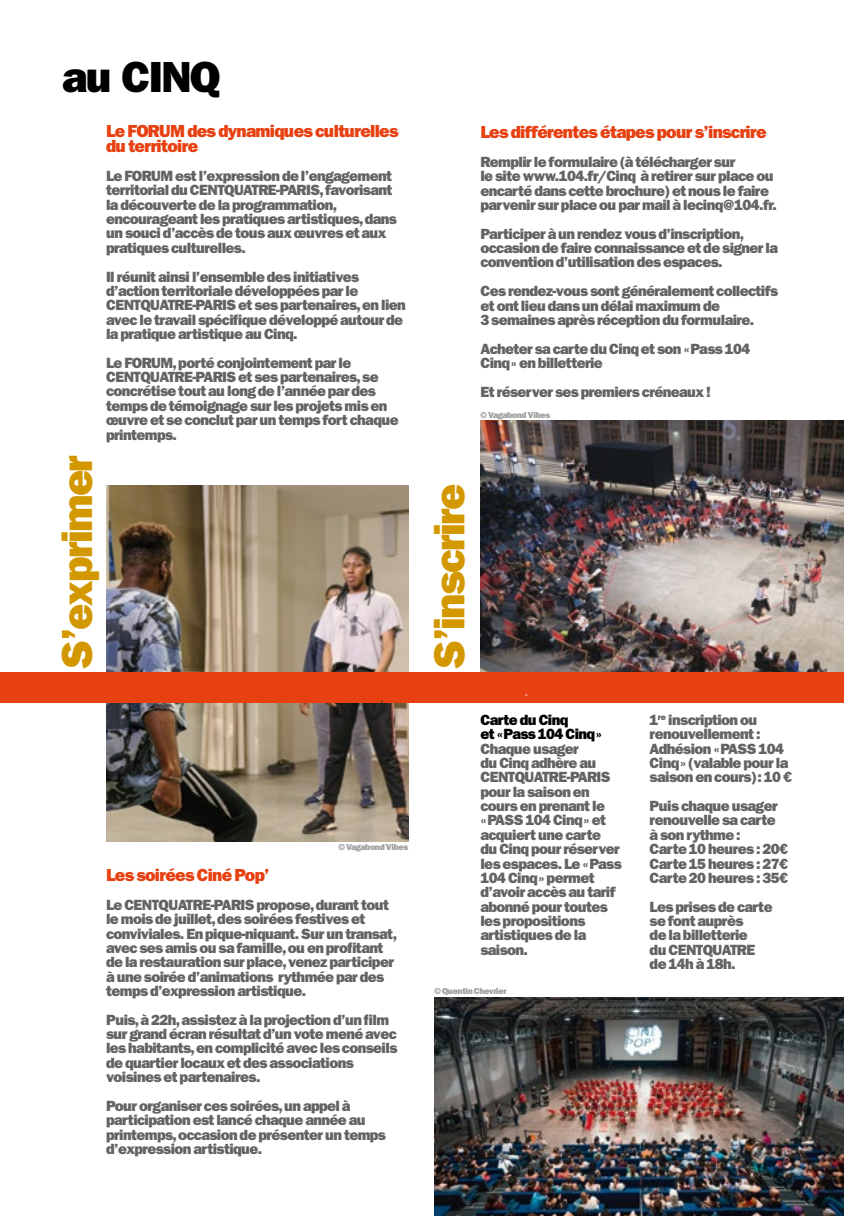
<style>
.page{position:relative;width:844px;height:1216px;background:#fff}
.page>*{position:absolute;margin:0;border:0;box-sizing:border-box;transform-origin:0 0}
.t1{font:43.75px "ITC Franklin Gothic Std Hvy";letter-spacing:-.04em;color:#d39800}
.t2{font:43.75px "ITC Franklin Gothic Std Hvy";letter-spacing:-.04em;color:#000}
.t3{font:17.5px/15.8px "ITC Franklin Gothic Std Hvy";letter-spacing:-.04em;color:#e74011}
.t4{font:14.88px/14.3px "ITC Franklin Gothic Std Hvy";letter-spacing:-.04em;color:#646363}
.t5{font:14.88px/14.3px "ITC Franklin Gothic Std Hvy";letter-spacing:-.04em;color:#000}
.t6{font:8.75px "ITC Franklin Gothic Std Hvy";letter-spacing:-.04em;color:#9d9d9c}
</style>
<div class="page">
<img style="left:106px;top:486px;width:302px;height:355px">
<img style="left:480px;top:420px;width:363px;height:252px">
<div style="left:0;top:672px;width:843px;height:30px;background:#e74011"></div>
<img style="left:434px;top:997px;width:409px;height:218px">
<h1 class="t2" style="left:62px;top:51px;width:160px">au CINQ</h1>
<p class="t3" style="left:106px;top:123px;width:294px">Le FORUM des dynamiques culturelles du territoire</p>
<p class="t4" style="left:106px;top:169px;width:292px">Le FORUM est l’expression de l’engagement territorial du CENTQUATRE-PARIS, favorisant la découverte de la programmation, encourageant les pratiques artistiques, dans un souci d’accès de tous aux œuvres et aux pratiques culturelles.</p>
<p class="t4" style="left:106px;top:269px;width:301px">Il réunit ainsi l’ensemble des initiatives d’action territoriale développées par le CENTQUATRE-PARIS et ses partenaires, en lien avec le travail spécifique développé autour de la pratique artistique au Cinq.</p>
<p class="t4" style="left:106px;top:355px;width:294px">Le FORUM, porté conjointement par le CENTQUATRE-PARIS et ses partenaires, se concrétise tout au long de l’année par des temps de témoignage sur les projets mis en œuvre et se conclut par un temps fort chaque printemps.</p>
<h1 class="t1" style="left:51px;top:668px;width:215px;rotate:-90deg">S’exprimer</h1>
<p class="t6" style="left:338px;top:842px;width:71px">© Vagabond Vibes</p>
<p class="t3" style="left:106px;top:867px;width:165px">Les soirées Ciné Pop’</p>
<p class="t4" style="left:106px;top:897px;width:292px">Le CENTQUATRE-PARIS propose, durant tout le mois de juillet, des soirées festives et conviviales. En pique-niquant. Sur un transat, avec ses amis ou sa famille, ou en profitant de la restauration sur place, venez participer à une soirée d’animations rythmée par des temps d’expression artistique.</p>
<p class="t4" style="left:106px;top:1012px;width:293px">Puis, à 22h, assistez à la projection d’un film sur grand écran résultat d’un vote mené avec les habitants, en complicité avec les conseils de quartier locaux et des associations voisines et partenaires.</p>
<p class="t4" style="left:106px;top:1098px;width:281px">Pour organiser ces soirées, un appel à participation est lancé chaque année au printemps, occasion de présenter un temps d’expression artistique.</p>
<p class="t3" style="left:480px;top:124px;width:287px">Les différentes étapes pour s’inscrire</p>
<p class="t4" style="left:480px;top:155px;width:298px">Remplir le formulaire (à télécharger sur<br>le site www.104.fr/Cinq à retirer sur place ou encarté dans cette brochure) et nous le faire parvenir sur place ou par mail à lecinq@104.fr.</p>
<p class="t4" style="left:480px;top:226px;width:299px">Participer à un rendez vous d’inscription, occasion de faire connaissance et de signer la convention d’utilisation des espaces.</p>
<p class="t4" style="left:480px;top:284px;width:299px">Ces rendez-vous sont généralement collectifs et ont lieu dans un délai maximum de<br>3 semaines après réception du formulaire.</p>
<p class="t4" style="left:480px;top:341px;width:271px">Acheter sa carte du Cinq et son «Pass 104<br>Cinq» en billetterie</p>
<p class="t4" style="left:480px;top:384px;width:232px">Et réserver ses premiers créneaux !</p>
<p class="t6" style="left:480px;top:409px;width:71px">© Vagabond Vibes</p>
<h1 class="t1" style="left:423px;top:668px;width:186px;rotate:-90deg">S’inscrire</h1>
<p class="t5" style="left:480px;top:712px;width:123px">Carte du Cinq<br>et «Pass 104 Cinq»</p>
<p class="t4" style="left:480px;top:741px;width:143px">Chaque usager<br>du Cinq adhère au<br>CENTQUATRE-PARIS pour la saison en cours en prenant le «PASS 104 Cinq» et acquiert une carte du Cinq pour réserver les espaces. Le «Pass<br>104 Cinq» permet d’avoir accès au tarif abonné pour toutes les propositions artistiques de la saison.</p>
<p class="t6" style="left:434px;top:985px;width:74px">© Quentin Chevrier</p>
<p class="t4" style="left:649px;top:712px;width:144px">1<sup>re</sup> inscription ou renouvellement :<br>Adhésion «PASS 104<br>Cinq» (valable pour la saison en cours): 10 €</p>
<p class="t4" style="left:649px;top:798px;width:140px">Puis chaque usager renouvelle sa carte<br>à son rythme :<br>Carte 10 heures : 20€<br>Carte 15 heures : 27€<br>Carte 20 heures : 35€</p>
<p class="t4" style="left:649px;top:899px;width:124px">Les prises de carte se font auprès<br>de la billetterie<br>du CENTQUATRE de 14h à 18h.</p>
</div>
